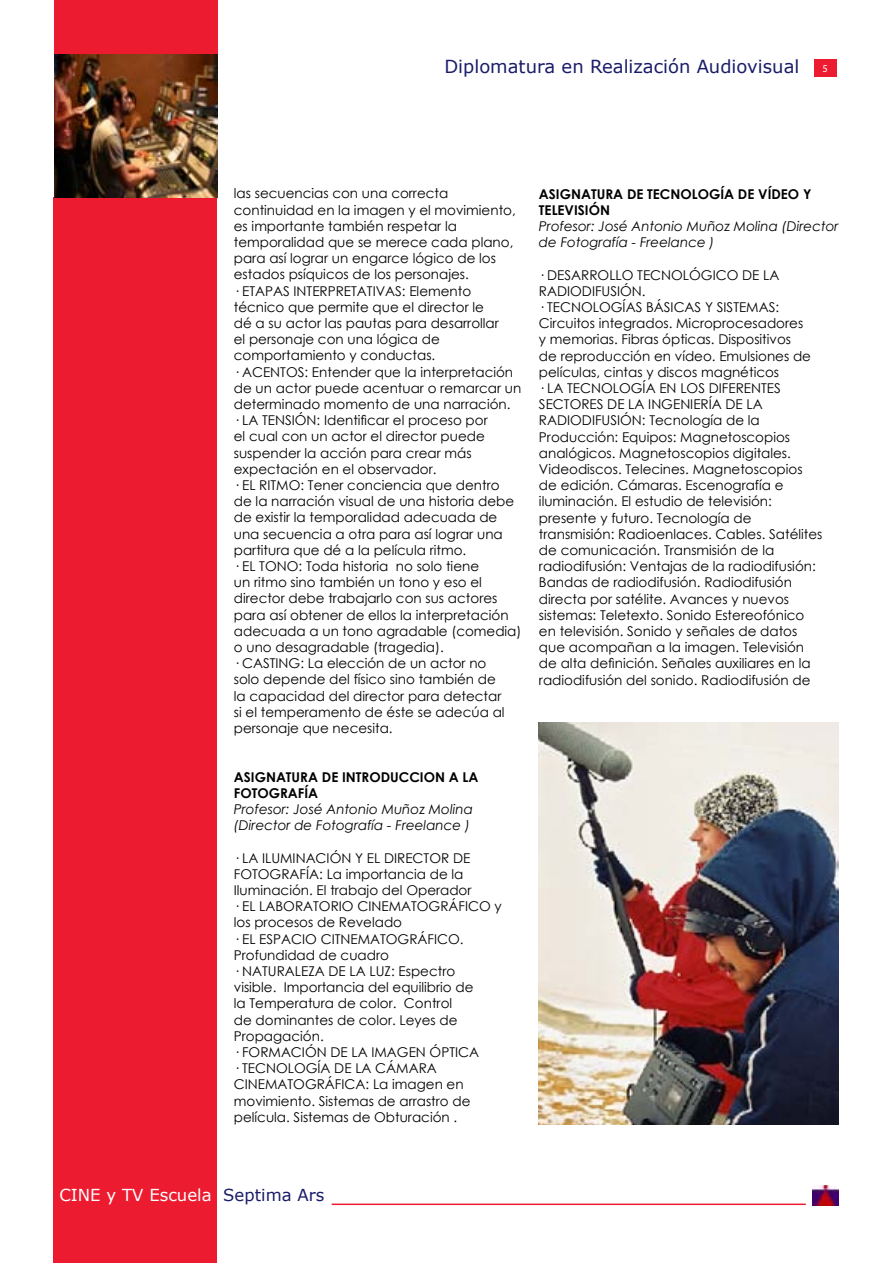
<style>
.page{position:relative;width:893px;height:1263px;background:#fff}
.page>*{position:absolute;margin:0;border:0;box-sizing:border-box;transform-origin:0 0}
.t1{font:18px "Verdana";color:#1a1c69}
.t2{font:16.5px "Verdana";color:#fff}
.t3{font:13.5px/16.2px "Century Gothic";color:#000}
.t4{font:italic 13.5px/16.2px "Century Gothic";color:#000}
.t5{font:700 13.5px/16.2px "Century Gothic";color:#000}
.t6{font:10.5px "Myriad Pro";color:#fff}
.s1{color:#1a1c69}
</style>
<div class="page">
<div style="left:54px;top:198px;width:163px;height:1065px;background:#ed1b30"></div>
<div style="left:814px;top:59px;width:23px;height:18px;background:#ed1b30"></div>
<div style="left:54px;top:0;width:163px;height:54px;background:#ed1b30"></div>
<hr style="left:332px;top:1203px;width:474px;height:2px;background:#ed1b30">
<img style="left:812px;top:1185px;width:27px;height:21px">
<img style="left:54px;top:54px;width:163px;height:143px">
<img style="left:539px;top:723px;width:300px;height:402px">
<h1 class="t1" style="left:444px;top:54px;width:357px">Diplomatura en Realización Audiovisual</h1>
<p class="t6" style="left:823px;top:62px;width:7px">5</p>
<p class="t3" style="left:234px;top:185px;width:289px">las secuencias con una correcta continuidad en la imagen y el movimiento, es importante también respetar la temporalidad que se merece cada plano, para así lograr un engarce lógico de los estados psíquicos de los personajes.<br>· ETAPAS INTERPRETATIVAS: Elemento técnico que permite que el director le<br>dé a su actor las pautas para desarrollar<br>el personaje con una lógica de comportamiento y conductas.<br>· ACENTOS: Entender que la interpretación de un actor puede acentuar o remarcar un determinado momento de una narración.<br>· LA TENSIÓN: Identificar el proceso por<br>el cual con un actor el director puede suspender la acción para crear más expectación en el observador.<br>· EL RITMO: Tener conciencia que dentro<br>de la narración visual de una historia debe de existir la temporalidad adecuada de una secuencia a otra para así lograr una partitura que dé a la película ritmo.<br>· EL TONO: Toda historia no solo tiene<br>un ritmo sino también un tono y eso el director debe trabajarlo con sus actores para así obtener de ellos la interpretación adecuada a un tono agradable (comedia) o uno desagradable (tragedia).<br>· CASTING: La elección de un actor no<br>solo depende del físico sino también de<br>la capacidad del director para detectar<br>si el temperamento de éste se adecúa al personaje que necesita.</p>
<p class="t5" style="left:234px;top:768px;width:246px">ASIGNATURA DE INTRODUCCION A LA<br>FOTOGRAFÍA</p>
<p class="t4" style="left:234px;top:801px;width:241px">Profesor: José Antonio Muñoz Molina (Director de Fotografía - Freelance )</p>
<p class="t3" style="left:234px;top:849px;width:269px">· LA ILUMINACIÓN Y EL DIRECTOR DE<br>FOTOGRAFÍA: La importancia de la<br>Iluminación. El trabajo del Operador<br>· EL LABORATORIO CINEMATOGRÁFICO y los procesos de Revelado<br>· EL ESPACIO CITNEMATOGRÁFICO.<br>Profundidad de cuadro<br>· NATURALEZA DE LA LUZ: Espectro<br>visible. Importancia del equilibrio de<br>la Temperatura de color. Control<br>de dominantes de color. Leyes de<br>Propagación.<br>· FORMACIÓN DE LA IMAGEN ÓPTICA<br>· TECNOLOGÍA DE LA CÁMARA<br>CINEMATOGRÁFICA: La imagen en movimiento. Sistemas de arrastro de película. Sistemas de Obturación .</p>
<p class="t5" style="left:539px;top:185px;width:274px">ASIGNATURA DE TECNOLOGÍA DE VÍDEO Y<br>TELEVISIÓN</p>
<p class="t4" style="left:539px;top:218px;width:301px">Profesor: José Antonio Muñoz Molina (Director de Fotografía - Freelance )</p>
<p class="t3" style="left:539px;top:266px;width:285px">· DESARROLLO TECNOLÓGICO DE LA RADIODIFUSIÓN.<br>· TECNOLOGÍAS BÁSICAS Y SISTEMAS:<br>Circuitos integrados. Microprocesadores<br>y memorias. Fibras ópticas. Dispositivos<br>de reproducción en vídeo. Emulsiones de películas, cintas y discos magnéticos<br>· LA TECNOLOGÍA EN LOS DIFERENTES SECTORES DE LA INGENIERÍA DE LA RADIODIFUSIÓN: Tecnología de la Producción: Equipos: Magnetoscopios analógicos. Magnetoscopios digitales.<br>Videodiscos. Telecines. Magnetoscopios de edición. Cámaras. Escenografía e iluminación. El estudio de televisión: presente y futuro. Tecnología de transmisión: Radioenlaces. Cables. Satélites de comunicación. Transmisión de la radiodifusión: Ventajas de la radiodifusión:<br>Bandas de radiodifusión. Radiodifusión directa por satélite. Avances y nuevos sistemas: Teletexto. Sonido Estereofónico en televisión. Sonido y señales de datos que acompañan a la imagen. Televisión de alta definición. Señales auxiliares en la radiodifusión del sonido. Radiodifusión de</p>
<p class="t2" style="left:59px;top:1184px;width:266px">CINE y TV Escuela <span class="s1">Septima Ars</span></p>
</div>
